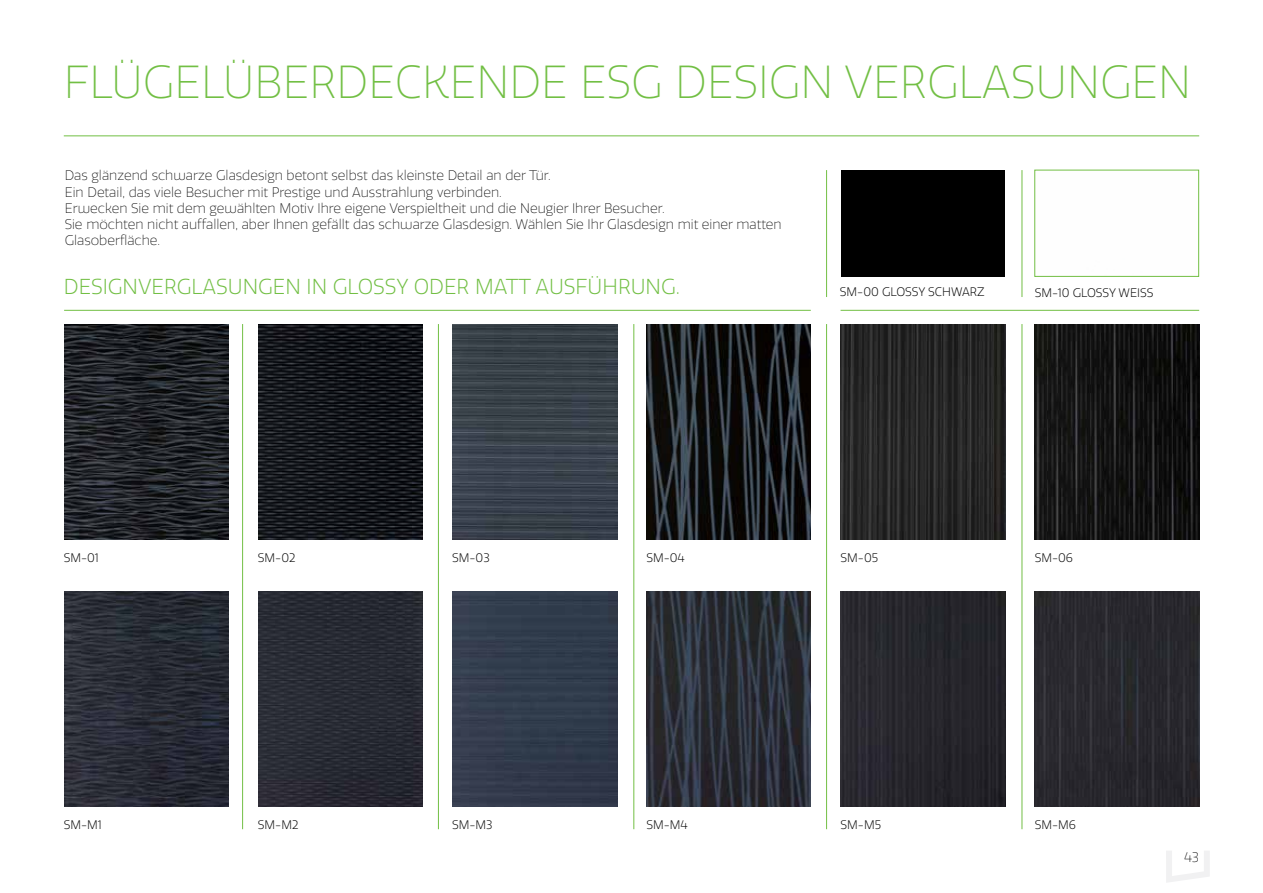
<style>
.page{position:relative;width:1263px;height:893px;background:#fff}
.page>*{position:absolute;margin:0;border:0;box-sizing:border-box;transform-origin:0 0}
.t1{font:200 45px "Quatro";color:#72bf44}
.t2{font:300 21px "Quatro";color:#72bf44}
.t3{font:200 13.5px/16.2px "Quatro";color:#000}
.t4{font:300 12px "Quatro";color:#000}
</style>
<div class="page">
<hr style="left:64px;top:136px;width:1135px;height:1px;background:#72bf44">
<svg style="left:1166px;top:851px;width:44px;height:31px"></svg>
<div style="left:1034px;top:170px;width:165px;height:107px;border:1px solid #72bf44"></div>
<img style="left:453px;top:591px;width:164px;height:215px">
<img style="left:64px;top:591px;width:165px;height:215px">
<img style="left:258px;top:591px;width:165px;height:215px">
<img style="left:646px;top:591px;width:165px;height:215px">
<img style="left:840px;top:591px;width:165px;height:215px">
<img style="left:1035px;top:591px;width:164px;height:215px">
<div style="left:840px;top:170px;width:164px;height:106px;background:#000"></div>
<img style="left:453px;top:324px;width:164px;height:215px">
<img style="left:64px;top:324px;width:165px;height:215px">
<img style="left:258px;top:324px;width:165px;height:215px">
<img style="left:646px;top:324px;width:165px;height:215px">
<img style="left:840px;top:324px;width:165px;height:215px">
<img style="left:1035px;top:324px;width:164px;height:215px">
<hr style="left:242px;top:324px;width:1px;height:505px;background:#72bf44">
<hr style="left:438px;top:324px;width:1px;height:505px;background:#72bf44">
<hr style="left:634px;top:324px;width:1px;height:505px;background:#72bf44">
<hr style="left:826px;top:324px;width:1px;height:505px;background:#72bf44">
<hr style="left:1022px;top:324px;width:1px;height:505px;background:#72bf44">
<hr style="left:64px;top:310px;width:747px;height:1px;background:#72bf44">
<hr style="left:826px;top:170px;width:1px;height:127px;background:#72bf44">
<hr style="left:840px;top:310px;width:359px;height:1px;background:#72bf44">
<hr style="left:1022px;top:170px;width:1px;height:127px;background:#72bf44">
<h1 class="t1" style="left:64px;top:57px;width:1129px">FLÜGELÜBERDECKENDE ESG DESIGN VERGLASUNGEN</h1>
<p class="t3" style="left:65px;top:168px;width:718px">Das glänzend schwarze Glasdesign betont selbst das kleinste Detail an der Tür.<br>Ein Detail, das viele Besucher mit Prestige und Ausstrahlung verbinden.<br>Erwecken Sie mit dem gewählten Motiv Ihre eigene Verspieltheit und die Neugier Ihrer Besucher.<br>Sie möchten nicht auffallen, aber Ihnen gefällt das schwarze Glasdesign. Wählen Sie Ihr Glasdesign mit einer matten Glasoberfläche.</p>
<h2 class="t2" style="left:64px;top:274px;width:618px">DESIGNVERGLASUNGEN IN GLOSSY ODER MATT AUSFÜHRUNG.</h2>
<p class="t4" style="left:840px;top:285px;width:146px">SM-00 GLOSSY SCHWARZ</p>
<p class="t4" style="left:1035px;top:286px;width:120px">SM-10 GLOSSY WEISS</p>
<p class="t4" style="left:64px;top:551px;width:37px">SM-01</p>
<p class="t4" style="left:258px;top:551px;width:39px">SM-02</p>
<p class="t4" style="left:452px;top:551px;width:39px">SM-03</p>
<p class="t4" style="left:646px;top:551px;width:40px">SM-04</p>
<p class="t4" style="left:840px;top:551px;width:39px">SM-05</p>
<p class="t4" style="left:1035px;top:551px;width:40px">SM-06</p>
<p class="t4" style="left:64px;top:818px;width:39px">SM-M1</p>
<p class="t4" style="left:258px;top:818px;width:42px">SM-M2</p>
<p class="t4" style="left:452px;top:818px;width:42px">SM-M3</p>
<p class="t4" style="left:646px;top:818px;width:43px">SM-M4</p>
<p class="t4" style="left:840px;top:818px;width:42px">SM-M5</p>
<p class="t4" style="left:1035px;top:818px;width:43px">SM-M6</p>
<p class="t3" style="left:1184px;top:849px;width:17px">43</p>
</div>
